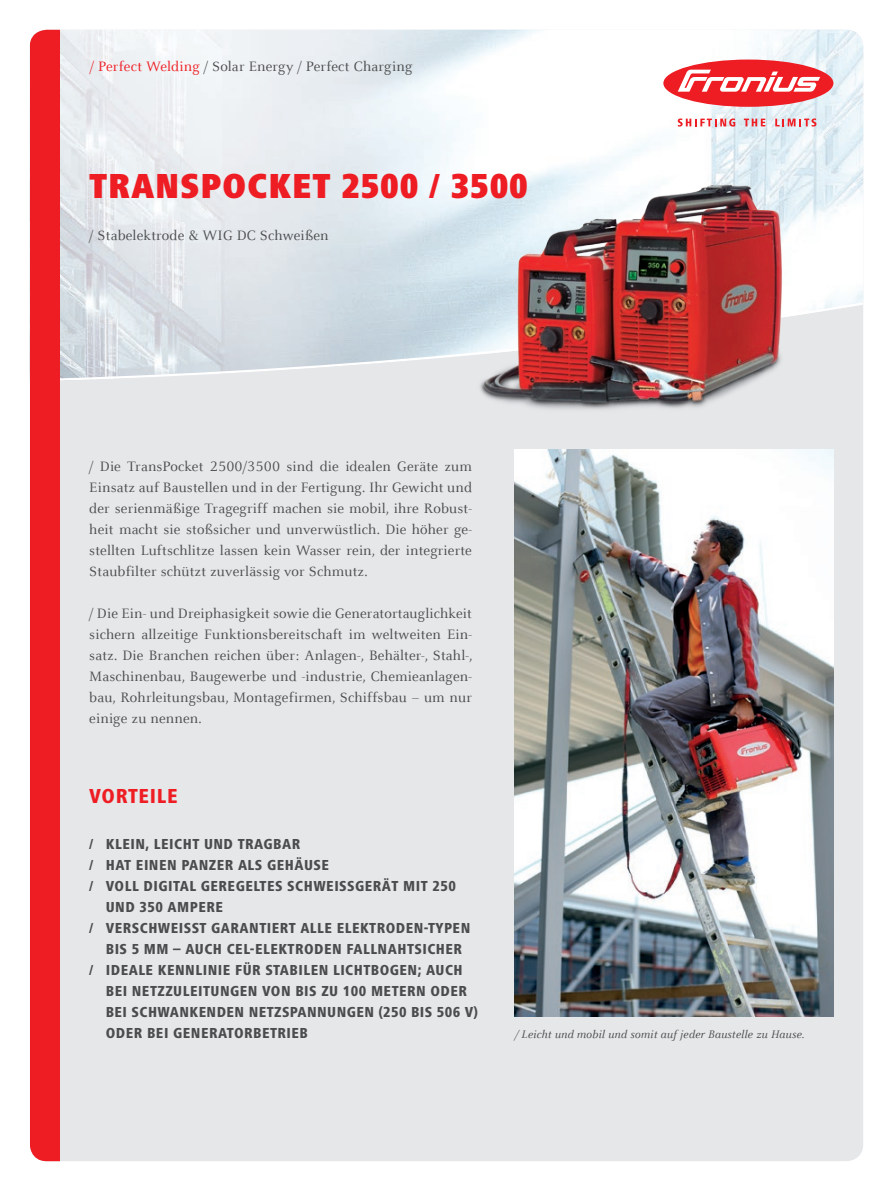
<style>
.page{position:relative;width:893px;height:1191px;background:#fff}
.page>*{position:absolute;margin:0;border:0;box-sizing:border-box;transform-origin:0 0}
.t1{font:900 condensed 36px "Frutiger Next LTW1 G";letter-spacing:.02em;color:#ee1d23}
.t2{font:800 condensed 21px "Frutiger Next LTW1 G";letter-spacing:.03em;color:#ee1d23}
.t3{font:15px/21px "Celeste Offc Pro";letter-spacing:.01em;color:#4b4c4d;text-align:justify}
.t4{font:800 condensed 15px "Frutiger Next LTW1 G";letter-spacing:.03em;color:#4b4c4d}
.t5{font:italic 12px "Celeste Offc Pro";letter-spacing:.01em;color:#4b4c4d}
.s1{color:#ee1d23}
</style>
<div class="page">
<div style="left:30px;top:30px;width:833px;height:1131px;background:#e6e7e9;border-radius:17px"></div>
<svg style="left:60px;top:30px;width:803px;height:350px"></svg>
<div style="left:663px;top:60px;width:170px;height:47px;background:#ee1d23;border-radius:50%"></div>
<svg style="left:678px;top:70px;width:142px;height:22px"></svg>
<svg style="left:678px;top:118px;width:57px;height:9px"></svg>
<svg style="left:744px;top:119px;width:21px;height:7px"></svg>
<svg style="left:775px;top:118px;width:41px;height:9px"></svg>
<div style="left:30px;top:30px;width:30px;height:1131px;background:#ee1d23"></div>
<img style="left:429px;top:128px;width:435px;height:362px">
<img style="left:514px;top:450px;width:319px;height:567px">
<p class="t3" style="left:90px;top:55px;width:324px"><span class="s1">/ Perfect Welding</span> / Solar Energy / Perfect Charging</p>
<h1 class="t1" style="left:89px;top:165px;width:440px">TRANSPOCKET 2500 / 3500</h1>
<p class="t3" style="left:89px;top:224px;width:241px">/ Stabelektrode &amp; WIG DC Schweißen</p>
<p class="t3" style="left:89px;top:455px;width:384px">/ Die TransPocket 2500/3500 sind die idealen Geräte zum Einsatz auf Baustellen und in der Fertigung. Ihr Gewicht und der serienmäßige Tragegriff machen sie mobil, ihre Robust&shy;heit macht sie stoßsicher und unverwüstlich. Die höher ge&shy;stellten Luftschlitze lassen kein Wasser rein, der integrierte Staubfilter schützt zuverlässig vor Schmutz.</p>
<p class="t3" style="left:89px;top:602px;width:385px">/ Die Ein- und Dreiphasigkeit sowie die Generatortauglichkeit sichern allzeitige Funktionsbereitschaft im weltweiten Ein&shy;satz. Die Branchen reichen über: Anlagen-, Behälter-, Stahl-, Maschinenbau, Baugewerbe und -industrie, Chemieanlagen&shy;bau, Rohrleitungsbau, Montagefirmen, Schiffsbau – um nur einige zu nennen.</p>
<h2 class="t2" style="left:89px;top:784px;width:90px">VORTEILE</h2>
<p class="t4" style="left:89px;top:835px;width:212px">/ KLEIN, LEICHT UND TRAGBAR</p>
<p class="t4" style="left:89px;top:856px;width:241px">/ HAT EINEN PANZER ALS GEHÄUSE</p>
<p class="t4" style="left:89px;top:877px;width:368px">/ VOLL DIGITAL GEREGELTES SCHWEISSGERÄT MIT 250</p>
<p class="t4" style="left:106px;top:898px;width:119px">UND 350 AMPERE</p>
<p class="t4" style="left:89px;top:919px;width:383px">/ VERSCHWEISST GARANTIERT ALLE ELEKTRODEN-TYPEN</p>
<p class="t4" style="left:106px;top:940px;width:358px">BIS 5 MM – AUCH CEL-ELEKTRODEN FALLNAHTSICHER</p>
<p class="t4" style="left:89px;top:961px;width:375px">/ IDEALE KENNLINIE FÜR STABILEN LICHTBOGEN; AUCH</p>
<p class="t4" style="left:106px;top:982px;width:363px">BEI NETZZULEITUNGEN VON BIS ZU 100 METERN ODER</p>
<p class="t4" style="left:106px;top:1003px;width:374px">BEI SCHWANKENDEN NETZSPANNUNGEN (250 BIS 506 V)</p>
<p class="t4" style="left:106px;top:1024px;width:204px">ODER BEI GENERATORBETRIEB</p>
<p class="t5" style="left:514px;top:1026px;width:291px">/ Leicht und mobil und somit auf jeder Baustelle zu Hause.</p>
</div>
